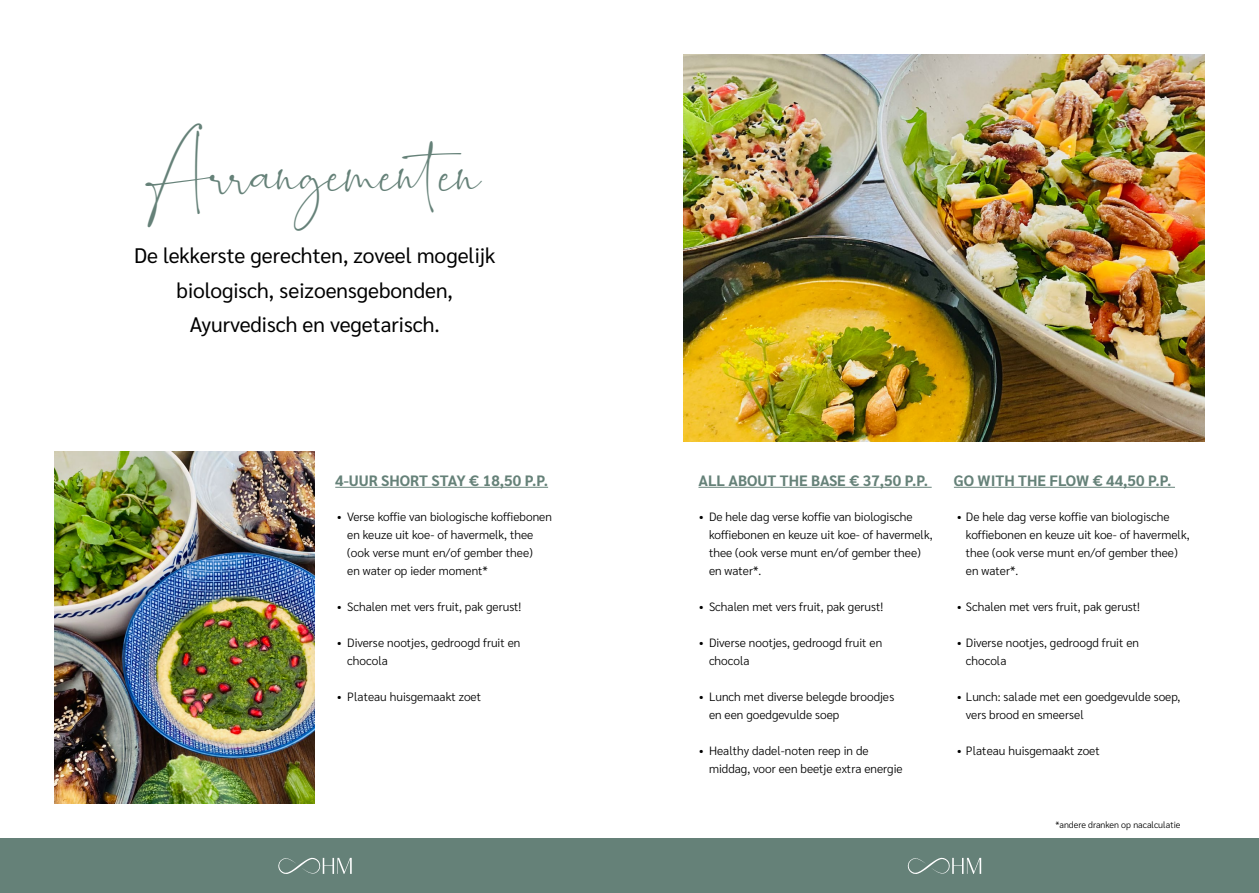
<style>
.page{position:relative;width:1259px;height:893px;background:#fff}
.page>*{position:absolute;margin:0;border:0;box-sizing:border-box;transform-origin:0 0}
.t1{font:33.15px "Romantically Free For Personal";color:#658178}
.t2{font:21px/34.5px "Sarabun";color:#000;text-align:center}
.t3{font:700 15px "Sarabun";color:#658178}
.t4{font:300 12px/18px "Sarabun";color:#000}
.t5{font:300 9px "Sarabun";color:#000}
</style>
<div class="page">
<img style="left:54px;top:452px;width:261px;height:352px">
<div style="left:0;top:839px;width:1259px;height:54px;background:#658178"></div>
<svg style="left:907px;top:858px;width:74px;height:16px"></svg>
<svg style="left:278px;top:858px;width:74px;height:16px"></svg>
<img style="left:683px;top:54px;width:522px;height:387px">
<hr style="left:335px;top:487px;width:213px;height:1px;background:#658178">
<hr style="left:698px;top:487px;width:233px;height:1px;background:#658178">
<hr style="left:954px;top:487px;width:221px;height:1px;background:#658178">
<h1 class="t1" style="left:148px;top:155px;width:335px">Arrangementen</h1>
<h2 class="t2" style="left:134px;top:239px;width:362px">De lekkerste gerechten, zoveel mogelijk biologisch, seizoensgebonden,<br>Ayurvedisch en vegetarisch.</h2>
<p class="t3" style="left:335px;top:472px;width:214px">4-UUR SHORT STAY € 18,50 P.P.</p>
<p class="t4" style="left:347px;top:508px;width:206px;text-indent:-10px">• Verse koffie van biologische koffiebonen en keuze uit koe- of havermelk, thee (ook verse munt en/of gember thee)<br>en water op ieder moment*</p>
<p class="t4" style="left:337px;top:598px;width:185px">• Schalen met vers fruit, pak gerust!</p>
<p class="t4" style="left:347px;top:634px;width:175px;text-indent:-10px">• Diverse nootjes, gedroogd fruit en chocola</p>
<p class="t4" style="left:337px;top:688px;width:145px">• Plateau huisgemaakt zoet</p>
<p class="t3" style="left:698px;top:472px;width:231px">ALL ABOUT THE BASE € 37,50 P.P.</p>
<p class="t4" style="left:709px;top:508px;width:225px;text-indent:-10px">• De hele dag verse koffie van biologische koffiebonen en keuze uit koe- of havermelk, thee (ook verse munt en/of gember thee) en water*.</p>
<p class="t4" style="left:699px;top:598px;width:185px">• Schalen met vers fruit, pak gerust!</p>
<p class="t4" style="left:709px;top:634px;width:175px;text-indent:-10px">• Diverse nootjes, gedroogd fruit en chocola</p>
<p class="t4" style="left:709px;top:688px;width:187px;text-indent:-10px">• Lunch met diverse belegde broodjes en een goedgevulde soep</p>
<p class="t4" style="left:709px;top:742px;width:195px;text-indent:-10px">• Healthy dadel-noten reep in de middag, voor een beetje extra energie</p>
<p class="t3" style="left:954px;top:472px;width:219px">GO WITH THE FLOW € 44,50 P.P.</p>
<p class="t4" style="left:966px;top:508px;width:225px;text-indent:-9px">• De hele dag verse koffie van biologische koffiebonen en keuze uit koe- of havermelk, thee (ook verse munt en/of gember thee) en water*.</p>
<p class="t4" style="left:957px;top:598px;width:184px">• Schalen met vers fruit, pak gerust!</p>
<p class="t4" style="left:966px;top:634px;width:175px;text-indent:-9px">• Diverse nootjes, gedroogd fruit en chocola</p>
<p class="t4" style="left:966px;top:688px;width:216px;text-indent:-9px">• Lunch: salade met een goedgevulde soep, vers brood en smeersel</p>
<p class="t4" style="left:957px;top:742px;width:144px">• Plateau huisgemaakt zoet</p>
<p class="t5" style="left:1055px;top:820px;width:126px">*andere dranken op nacalculatie</p>
</div>
